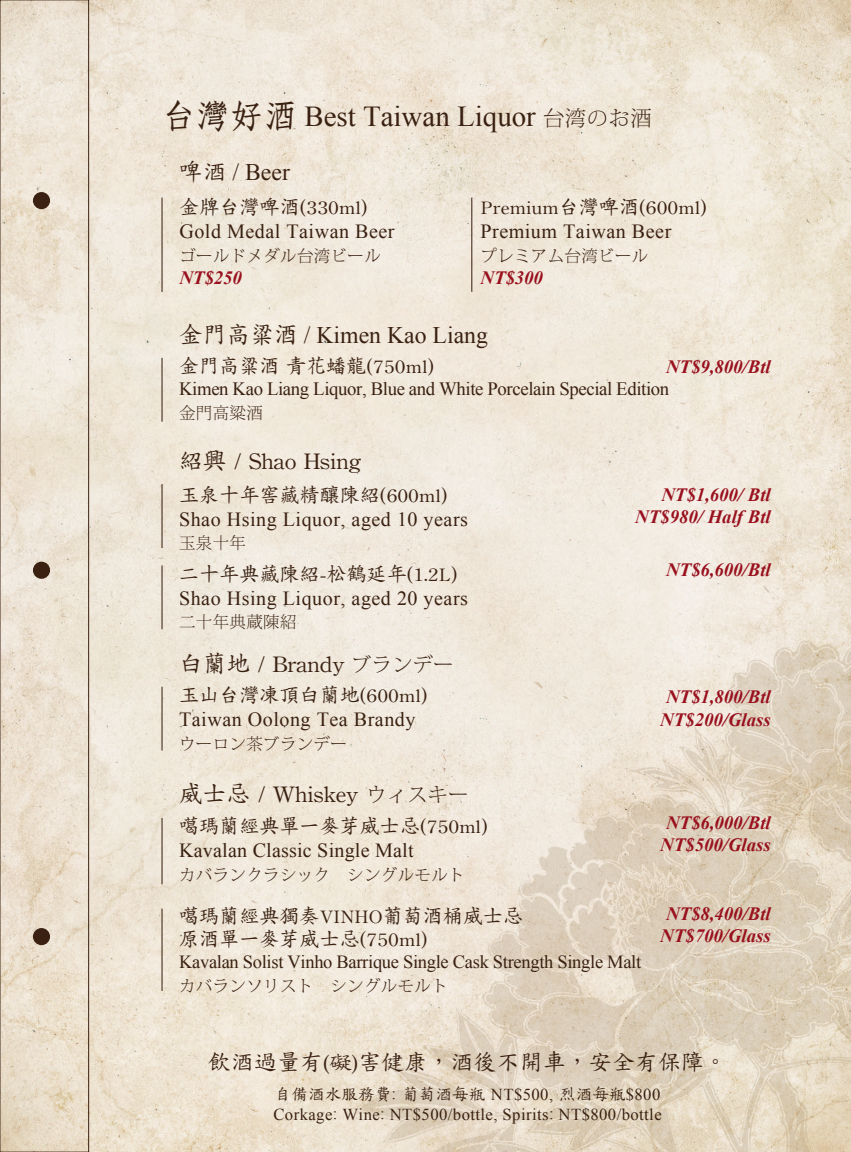
<style>
.page{position:relative;width:851px;height:1152px;background:#fff}
.page>*{position:absolute;margin:0;border:0;box-sizing:border-box;transform-origin:0 0}
.t1{font:28.88px "Times New Roman";color:#3a2111}
.t2{font:23.75px "DF Kai Shu SB Estd BF";color:#3a2111}
.t3{font:23.75px "Times New Roman";color:#3a2111}
.t4{font:23px "DF Kai Shu SB Estd BF";color:#3a2111}
.t5{font:20.12px/23.8px "DF Li Kai Shu Std W5";color:#3a2111}
.t6{font:20.12px "Times New Roman";letter-spacing:.025em;color:#3a2111}
.t7{font:italic 700 18.75px/22.5px "Times New Roman";color:#99111e;text-align:center}
.t8{font:18.75px "Times New Roman";letter-spacing:-.02em;color:#3a2111}
.t9{font:18.5px "Times New Roman";letter-spacing:-.015em;color:#3a2111}
.t10{font:16.62px "Times New Roman";letter-spacing:.025em;color:#3a2111}
.t11{font:16.62px "DF Kai Shu SB Estd BF";color:#3a2111}
.t12{font:200 16.38px "Koz Min Pro";letter-spacing:.025em;color:#3a2111}
.s1{font-family:"DF Fang Song W6 WIN BF";font-size:33.75px}
.s2{font-family:"Koz Min Pro";font-weight:200;font-size:21.25px}
.s3{font-family:"DF Kai Shu SB Estd BF"}
.s4{font-family:"DF Li Kai Shu Std W5"}
.s5{font-family:"Koz Min Pro";font-weight:200;font-size:20px}
.s6{font-family:"Times New Roman"}
</style>
<div class="page">
<img style="left:2px;top:0;width:848px;height:1152px">
<div style="left:0;top:0;width:89px;height:1152px;border:1px solid #3a2111"></div>
<div style="left:33px;top:192px;width:17px;height:17px;background:#3a2111;border-radius:50%"></div>
<div style="left:33px;top:561px;width:17px;height:18px;background:#3a2111;border-radius:50%"></div>
<div style="left:33px;top:928px;width:17px;height:17px;background:#3a2111;border-radius:50%"></div>
<hr style="left:161px;top:197px;width:1px;height:95px;background:#3a2111">
<hr style="left:161px;top:818px;width:1px;height:66px;background:#3a2111">
<hr style="left:161px;top:687px;width:1px;height:63px;background:#3a2111">
<hr style="left:161px;top:358px;width:1px;height:64px;background:#3a2111">
<hr style="left:161px;top:484px;width:1px;height:64px;background:#3a2111">
<hr style="left:161px;top:565px;width:1px;height:64px;background:#3a2111">
<hr style="left:161px;top:908px;width:1px;height:83px;background:#3a2111">
<hr style="left:471px;top:197px;width:1px;height:95px;background:#3a2111">
<h1 class="t1" style="left:162px;top:97px;width:491px"><span class="s1">台灣好酒</span> Best Taiwan Liquor <span class="s2">台湾のお酒</span></h1>
<p class="t3" style="left:179px;top:156px;width:112px"><span class="s3">啤酒</span> / Beer</p>
<p class="t5" style="left:179px;top:195px;width:189px">金牌台灣啤酒(330ml)</p>
<p class="t6" style="left:179px;top:218px;width:217px">Gold Medal Taiwan Beer</p>
<p class="t12" style="left:179px;top:244px;width:203px">ゴールドメダル台湾ビール</p>
<p class="t7" style="left:179px;top:266px;width:64px">NT$250</p>
<p class="t5" style="left:480px;top:195px;width:228px">Premium台灣啤酒(600ml)</p>
<p class="t6" style="left:480px;top:218px;width:192px">Premium Taiwan Beer</p>
<p class="t12" style="left:480px;top:244px;width:169px">プレミアム台湾ビール</p>
<p class="t7" style="left:480px;top:266px;width:64px">NT$300</p>
<p class="t3" style="left:179px;top:319px;width:310px"><span class="s4">金門高粱酒</span> / Kimen Kao Liang</p>
<p class="t5" style="left:179px;top:353px;width:256px">金門高粱酒 青花蟠龍(750ml)</p>
<p class="t8" style="left:179px;top:376px;width:491px">Kimen Kao Liang Liquor, Blue and White Porcelain Special Edition</p>
<p class="t12" style="left:179px;top:401px;width:85px">金門高粱酒</p>
<p class="t7" style="left:666px;top:355px;width:106px">NT$9,800/Btl</p>
<p class="t2" style="left:179px;top:449px;width:183px"><span class="s4">紹興</span> / Shao Hsing</p>
<p class="t5" style="left:179px;top:482px;width:270px">玉泉十年窖藏精釀陳紹(600ml)</p>
<p class="t6" style="left:179px;top:505px;width:290px">Shao Hsing Liquor, aged 10 years</p>
<p class="t12" style="left:179px;top:532px;width:68px">玉泉十年</p>
<p class="t5" style="left:179px;top:561px;width:280px">二十年典藏陳紹-松鶴延年(1.2L)</p>
<p class="t6" style="left:179px;top:584px;width:290px">Shao Hsing Liquor, aged 20 years</p>
<p class="t12" style="left:179px;top:610px;width:119px">二十年典蔵陳紹</p>
<p class="t2" style="left:179px;top:651px;width:276px"><span class="s4">白蘭地</span> / Brandy <span class="s5">ブランデー</span></p>
<p class="t5" style="left:179px;top:683px;width:250px">玉山台灣凍頂白蘭地(600ml)</p>
<p class="t6" style="left:179px;top:706px;width:238px">Taiwan Oolong Tea Brandy</p>
<p class="t12" style="left:179px;top:732px;width:169px">ウーロン茶ブランデー</p>
<p class="t2" style="left:179px;top:781px;width:291px"><span class="s4">威士忌</span> / Whiskey <span class="s5">ウィスキー</span></p>
<p class="t5" style="left:179px;top:814px;width:310px">噶瑪蘭經典單一麥芽威士忌(750ml)</p>
<p class="t6" style="left:179px;top:837px;width:236px">Kavalan Classic Single Malt</p>
<p class="t12" style="left:179px;top:863px;width:287px">カバランクラシック　シングルモルト</p>
<p class="t7" style="left:635px;top:483px;width:137px;text-align:right">NT$1,600/ Btl<br>NT$980/ Half Btl</p>
<p class="t7" style="left:666px;top:557px;width:106px">NT$6,600/Btl</p>
<p class="t7" style="left:660px;top:685px;width:112px">NT$1,800/Btl<br>NT$200/Glass</p>
<p class="t7" style="left:660px;top:811px;width:112px">NT$6,000/Btl<br>NT$500/Glass</p>
<p class="t5" style="left:179px;top:903px;width:345px">噶瑪蘭經典獨奏VINHO葡萄酒桶威士忌原酒單一麥芽威士忌(750ml)</p>
<p class="t9" style="left:179px;top:950px;width:463px">Kavalan Solist Vinho Barrique Single Cask Strength Single Malt</p>
<p class="t12" style="left:179px;top:974px;width:270px">カバランソリスト　シングルモルト</p>
<p class="t7" style="left:660px;top:901px;width:112px">NT$8,400/Btl<br>NT$700/Glass</p>
<p class="t4" style="left:208px;top:1050px;width:521px">飲酒過量有(礙)害健康，酒後不開車，安全有保障。</p>
<p class="t11" style="left:275px;top:1085px;width:387px">自備酒水服務費<span class="s6">:</span> 葡萄酒每瓶 <span class="s6">NT$500,</span> 烈酒每瓶<span class="s6">$800</span></p>
<p class="t10" style="left:273px;top:1103px;width:390px">Corkage: Wine: NT$500/bottle, Spirits: NT$800/bottle</p>
</div>
